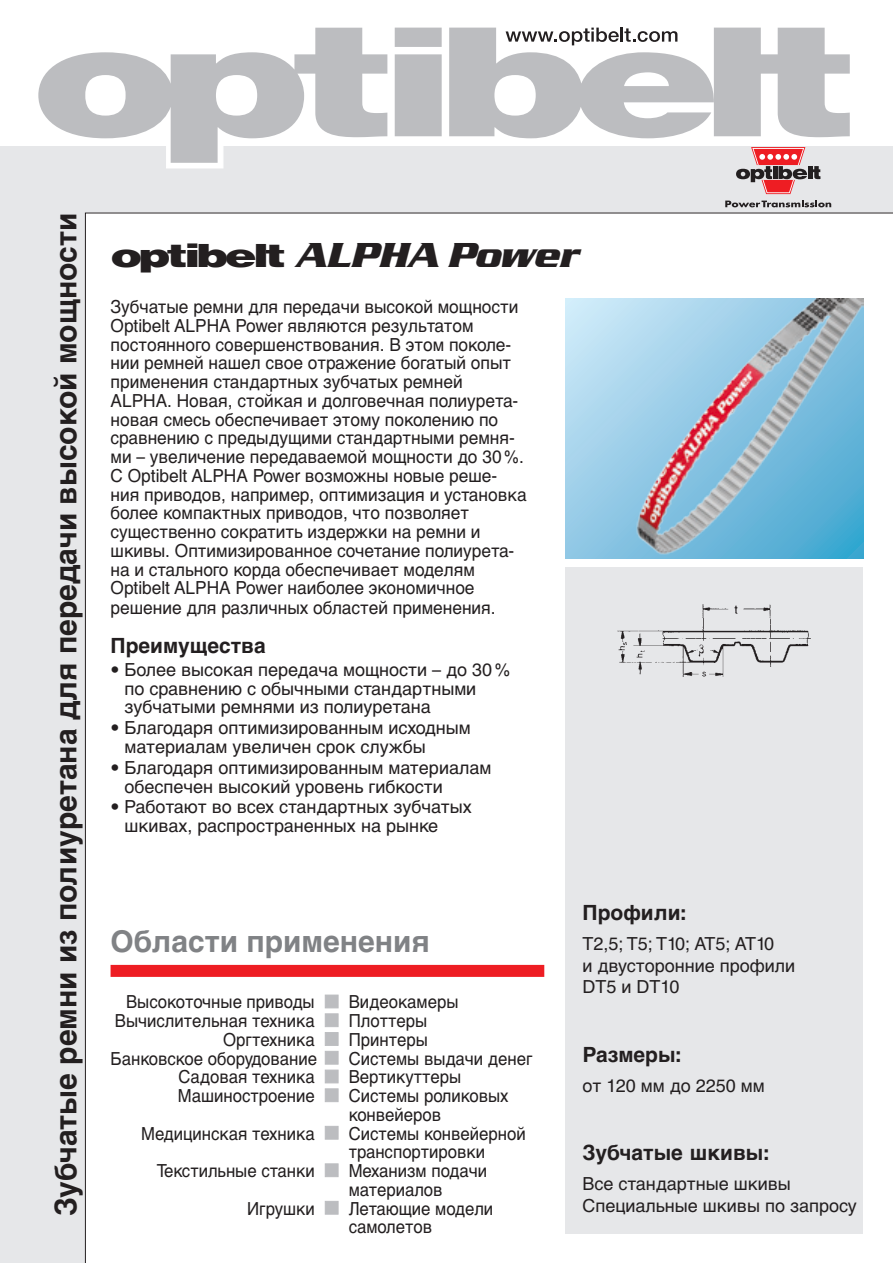
<style>
.page{position:relative;width:893px;height:1263px;background:#fff}
.page>*{position:absolute;margin:0;border:0;box-sizing:border-box;transform-origin:0 0}
.t1{font:italic 700 36px "Serpentine D";color:#231f20}
.t2{font:700 30px "Helvetica LTCYR";color:#231f20}
.t3{font:700 30px "Helvetica LTCYR";color:#808285}
.t4{font:700 21px "Helvetica LTCYR";color:#231f20}
.t5{font:18px/18.8px "Helvetica LTCYR";color:#231f20;scale:.96 1}
.t6{font:18px/18.8px "Helvetica LTCYR";color:#231f20}
.t7{font:18px/18.8px "Helvetica LTCYR";color:#231f20;scale:.93 1}
.s1{font-family:"Helvetica Com";font-weight:900;font-style:normal;font-size:32.1px}
</style>
<div class="page">
<div style="left:0;top:146px;width:893px;height:1117px;background:#e6e7e9"></div>
<div style="left:85px;top:213px;width:808px;height:1050px;background:#fff"></div>
<div style="left:566px;top:567px;width:297px;height:666px;background:#e6e7e9"></div>
<svg style="left:813px;top:166px;width:7px;height:13px"></svg>
<hr style="left:808px;top:166px;width:4px;height:13px;background:#231f20">
<svg style="left:725px;top:201px;width:106px;height:6px"></svg>
<svg style="left:736px;top:147px;width:71px;height:47px"></svg>
<div style="left:166px;top:121px;width:57px;height:47px;background:#fff"></div>
<svg style="left:395px;top:28px;width:47px;height:108px;background:#c1c1c4"></svg>
<svg style="left:38px;top:28px;width:349px;height:135px;fill:#bcbdc0"></svg>
<svg style="left:449px;top:28px;width:401px;height:110px"></svg>
<div style="left:325px;top:995px;width:13px;height:13px;background:#bcbdc0"></div>
<div style="left:325px;top:1013px;width:13px;height:14px;background:#bcbdc0;border:1px solid #bcbdc0"></div>
<div style="left:325px;top:1032px;width:13px;height:14px;background:#bcbdc0"></div>
<div style="left:325px;top:1051px;width:13px;height:13px;background:#bcbdc0"></div>
<div style="left:325px;top:1070px;width:13px;height:13px;background:#bcbdc0"></div>
<div style="left:325px;top:1088px;width:13px;height:14px;background:#bcbdc0;border:1px solid #bcbdc0"></div>
<div style="left:325px;top:1126px;width:13px;height:13px;background:#bcbdc0"></div>
<div style="left:325px;top:1163px;width:13px;height:14px;background:#bcbdc0;border:1px solid #bcbdc0"></div>
<div style="left:325px;top:1201px;width:13px;height:13px;background:#bcbdc0"></div>
<div style="left:111px;top:965px;width:433px;height:12px;background:#ee1d23"></div>
<img style="left:566px;top:299px;width:297px;height:259px">
<img style="left:617px;top:604px;width:194px;height:73px">
<h2 class="t2" style="left:49px;top:1216px;width:1005px;rotate:-90deg">Зубчатые ремни из полиуретана для передачи высокой мощности</h2>
<h1 class="t1" style="left:111px;top:235px;width:470px"><span class="s1">optibelt</span> ALPHA Power</h1>
<p class="t5" style="left:111px;top:297px;width:435px">Зубчатые ремни для передачи высокой мощности Optibelt ALPHA Power являются результатом постоянного совершенствования. В этом поколе&shy;нии ремней нашел свое отражение богатый опыт применения стандартных зубчатых ремней ALPHA. Новая, стойкая и долговечная полиурета&shy;новая смесь обеспечивает этому поколению по сравнению с предыдущими стандартными ремня&shy;ми – увеличение передаваемой мощности до 30%.<br>C Optibelt ALPHA Power возможны новые реше&shy;ния приводов, например, оптимизация и установка более компактных приводов, что позволяет существенно сократить издержки на ремни и шкивы. Оптимизированное сочетание полиурета&shy;на и стального корда обеспечивает моделям Optibelt ALPHA Power наиболее экономичное решение для различных областей применения.</p>
<p class="t4" style="left:111px;top:633px;width:157px">Преимущества</p>
<p class="t6" style="left:125px;top:660px;width:387px;text-indent:-14px">• Более высокая передача мощности – до 30% по сравнению с обычными стандартными зубчатыми ремнями из полиуретана</p>
<p class="t6" style="left:125px;top:719px;width:348px;text-indent:-14px">• Благодаря оптимизированным исходным материалам увеличен срок службы</p>
<p class="t6" style="left:125px;top:758px;width:368px;text-indent:-14px">• Благодаря оптимизированным материалам обеспечен высокий уровень гибкости</p>
<p class="t6" style="left:125px;top:798px;width:349px;text-indent:-14px">• Работают во всех стандартных зубчатых шкивах, распространенных на рынке</p>
<h2 class="t3" style="left:111px;top:924px;width:321px">Области применения</h2>
<p class="t7" style="left:126px;top:993px;width:204px">Высокоточные приводы</p>
<p class="t7" style="left:349px;top:993px;width:120px">Видеокамеры</p>
<p class="t7" style="left:115px;top:1011px;width:216px">Вычислительная техника</p>
<p class="t7" style="left:349px;top:1011px;width:86px">Плоттеры</p>
<p class="t7" style="left:223px;top:1030px;width:100px">Оргтехника</p>
<p class="t7" style="left:349px;top:1030px;width:87px">Принтеры</p>
<p class="t7" style="left:111px;top:1049px;width:224px">Банковское оборудование</p>
<p class="t7" style="left:349px;top:1049px;width:199px">Системы выдачи денег</p>
<p class="t7" style="left:179px;top:1068px;width:148px">Садовая техника</p>
<p class="t7" style="left:349px;top:1068px;width:123px">Вертикуттеры</p>
<p class="t7" style="left:178px;top:1086px;width:149px">Машиностроение</p>
<p class="t7" style="left:349px;top:1086px;width:173px">Системы роликовых конвейеров</p>
<p class="t7" style="left:141px;top:1124px;width:188px">Медицинская техника</p>
<p class="t7" style="left:349px;top:1124px;width:192px">Системы конвейерной транспортировки</p>
<p class="t7" style="left:157px;top:1161px;width:171px">Текстильные станки</p>
<p class="t7" style="left:349px;top:1161px;width:150px">Механизм подачи материалов</p>
<p class="t7" style="left:247px;top:1199px;width:74px">Игрушки</p>
<p class="t7" style="left:349px;top:1199px;width:157px">Летающие модели самолетов</p>
<p class="t4" style="left:583px;top:900px;width:105px">Профили:</p>
<p class="t6" style="left:583px;top:933px;width:214px;line-height:21.6px">T2,5; T5; T10; AT5; AT10<br>и двусторонние профили<br>DT5 и DT10</p>
<p class="t4" style="left:583px;top:1042px;width:100px">Размеры:</p>
<p class="t6" style="left:583px;top:1076px;width:184px">от 120 мм до 2250 мм</p>
<p class="t4" style="left:583px;top:1141px;width:188px">Зубчатые шкивы:</p>
<p class="t6" style="left:583px;top:1173px;width:276px;line-height:21.6px">Все стандартные шкивы<br>Специальные шкивы по запросу</p>
</div>
